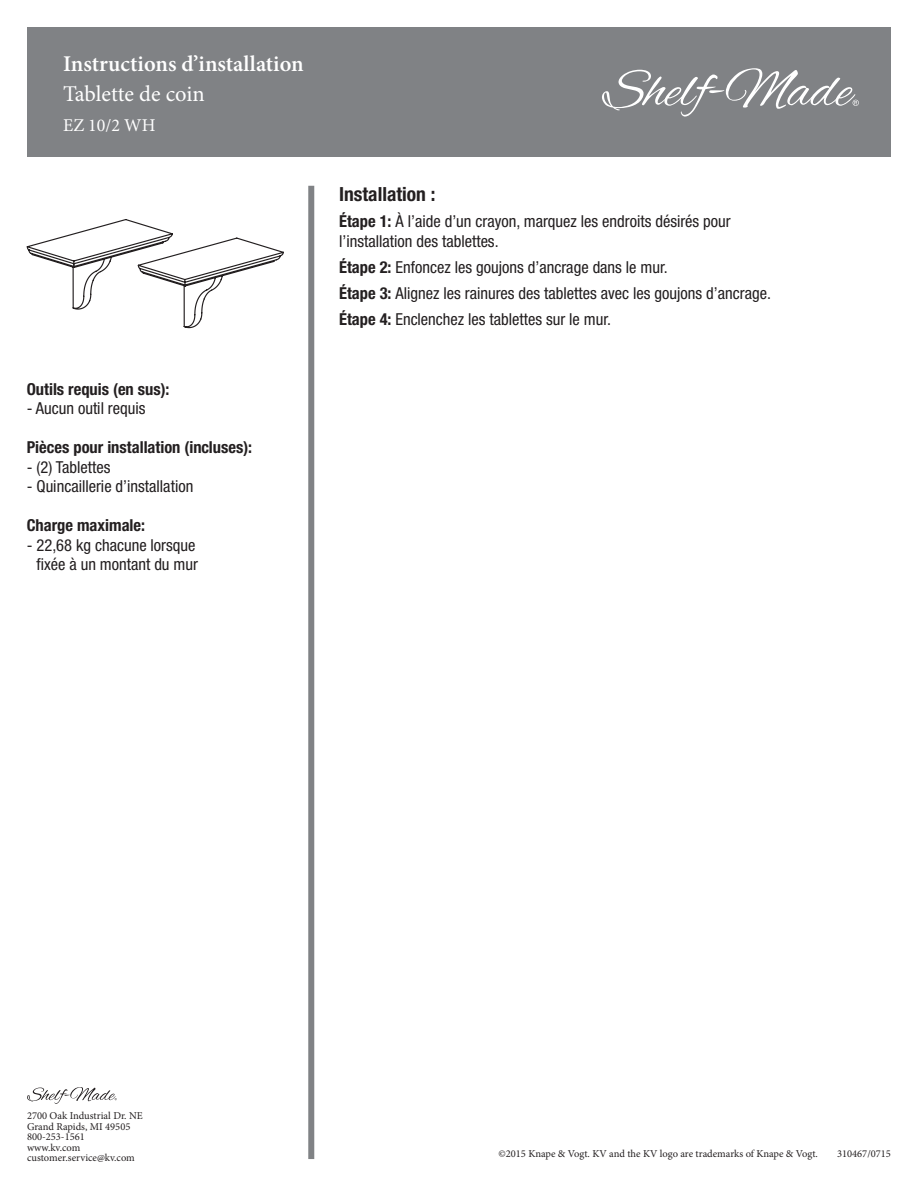
<style>
.page{position:relative;width:918px;height:1188px;background:#fff}
.page>*{position:absolute;margin:0;border:0;box-sizing:border-box;transform-origin:0 0}
.Left_Product_Name{font:600 22.5px "Minion Pro";color:#fff}
.Left_Product_Name-2{font:22.5px "Minion Pro";letter-spacing:-.005em;color:#fff}
.t1{font:700 condensed 19.5px "Helvetica Neue";color:#231f20}
.Left_Product_Name-3{font:18px "Minion Pro";color:#fff}
.t2{font:condensed 16.5px/19.5px "Helvetica Neue";color:#231f20;text-align:center}
.t3{font:700 condensed 16.5px "Helvetica Neue";color:#231f20}
.Address{font:10.5px "Minion Pro";color:#231f20}
.s1{font-weight:700}
</style>
<div class="page">
<div style="left:27px;top:27px;width:864px;height:130px;background:#808285"></div>
<svg style="left:602px;top:68px;width:257px;height:49px"></svg>
<div style="left:308px;top:186px;width:6px;height:973px;background:#808285"></div>
<svg style="left:27px;top:219px;width:257px;height:109px"></svg>
<svg style="left:27px;top:1087px;width:90px;height:17px"></svg>
<p class="Left_Product_Name" style="left:63px;top:48px;width:242px">Instructions d’installation</p>
<p class="Left_Product_Name-2" style="left:63px;top:78px;width:143px">Tablette de coin</p>
<p class="Left_Product_Name-3" style="left:63px;top:113px;width:94px">EZ 10/2 WH</p>
<p class="t3" style="left:27px;top:379px;width:144px">Outils requis (en sus):</p>
<p class="t2" style="left:27px;top:399px;width:120px">- Aucun outil requis</p>
<p class="t3" style="left:27px;top:438px;width:227px">Pièces pour installation (incluses):</p>
<p class="t2" style="left:27px;top:457px;width:85px">- (2) Tablettes</p>
<p class="t2" style="left:27px;top:477px;width:168px">- Quincaillerie d’installation</p>
<p class="t3" style="left:27px;top:516px;width:120px">Charge maximale:</p>
<p class="t2" style="left:27px;top:535px;width:173px">- 22,68 kg chacune lorsque fixée à un montant du mur</p>
<p class="t1" style="left:339px;top:182px;width:98px">Installation :</p>
<p class="t2" style="left:339px;top:211px;width:393px;text-align:left"><span class="s1">Étape 1:</span> À l’aide d’un crayon, marquez les endroits désirés pour l’installation des tablettes.</p>
<p class="t2" style="left:339px;top:257px;width:330px"><span class="s1">Étape 2:</span> Enfoncez les goujons d’ancrage dans le mur.</p>
<p class="t2" style="left:339px;top:283px;width:434px"><span class="s1">Étape 3:</span> Alignez les rainures des tablettes avec les goujons d’ancrage.</p>
<p class="t2" style="left:339px;top:310px;width:274px"><span class="s1">Étape 4:</span> Enclenchez les tablettes sur le mur.</p>
<p class="Address" style="left:27px;top:1109px;width:117px">2700 Oak Industrial Dr. NE</p>
<p class="Address" style="left:27px;top:1119px;width:105px">Grand Rapids, MI 49505</p>
<p class="Address" style="left:27px;top:1130px;width:59px">800-253-1561</p>
<p class="Address" style="left:27px;top:1140px;width:55px">www.kv.com</p>
<p class="Address" style="left:27px;top:1151px;width:109px">customer.service@kv.com</p>
<p class="Address" style="left:498px;top:1147px;width:321px">©2015 Knape &amp; Vogt. KV and the KV logo are trademarks of Knape &amp; Vogt.</p>
<p class="Address" style="left:837px;top:1147px;width:55px">310467/0715</p>
</div>
